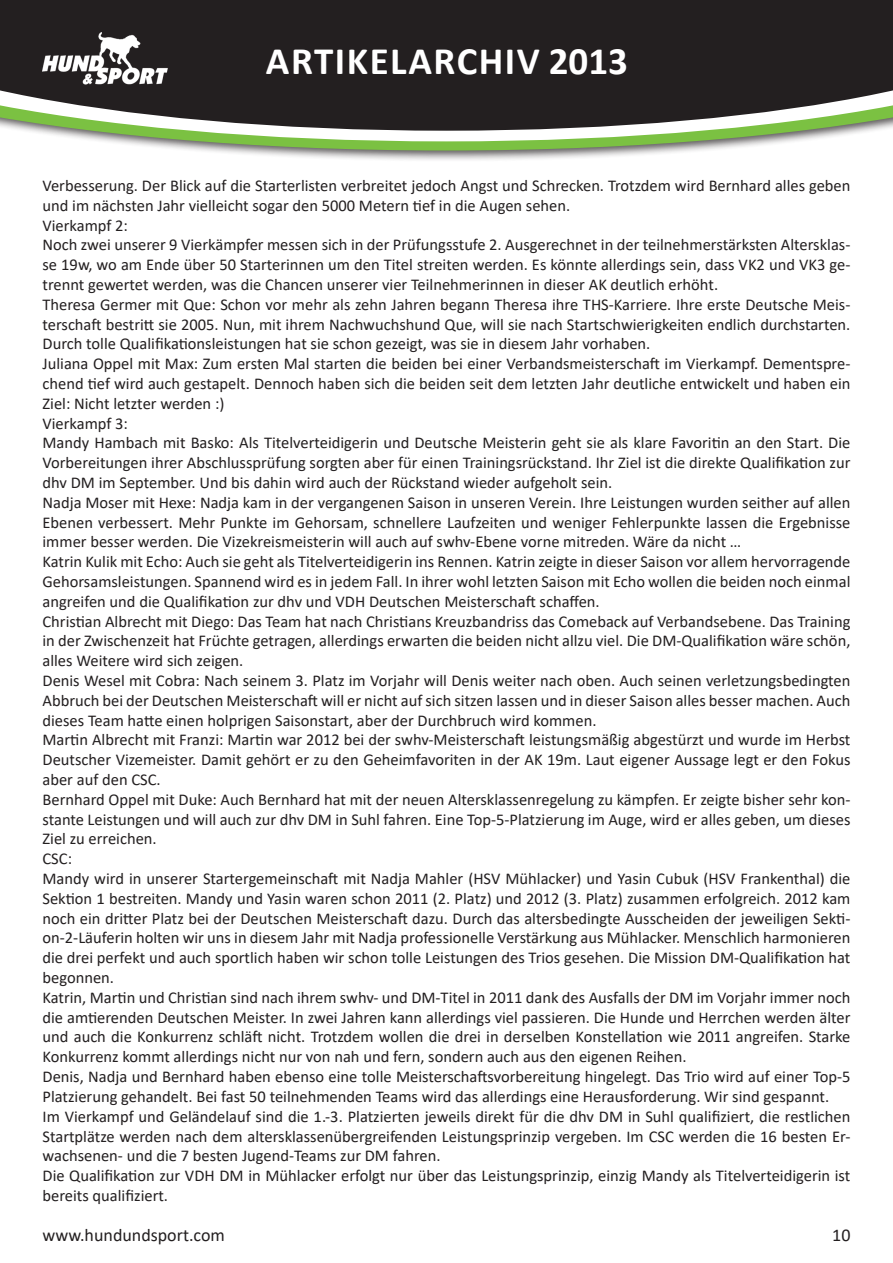
<style>
.page{position:relative;width:893px;height:1263px;background:#fff}
.page>*{position:absolute;margin:0;border:0;box-sizing:border-box;transform-origin:0 0}
.t1{font:700 39px "Calibri";letter-spacing:.04em;color:#fff}
.t2{font:18px "Calibri";color:#231f20}
.t3{font:16.5px/19.8px "Calibri";color:#231f20}
</style>
<div class="page">
<div style="left:0;top:0;width:893px;height:162px;background:#231f20;opacity:.75"></div>
<svg style="left:0;top:141px;width:893px;height:10px"></svg>
<svg style="left:0;top:131px;width:893px;height:10px"></svg>
<svg style="left:0;top:0;width:893px;height:131px;fill:#231f20"></svg>
<img style="left:43px;top:32px;width:131px;height:55px">
<h1 class="t1" style="left:266px;top:34px;width:363px">ARTIKELARCHIV 2013</h1>
<p class="t3" style="left:43px;top:175px;width:809px">Verbesserung. Der Blick auf die Starterlisten verbreitet jedoch Angst und Schrecken. Trotzdem wird Bernhard alles geben und im nächsten Jahr vielleicht sogar den 5000 Metern tief in die Augen sehen.<br>Vierkampf 2:<br>Noch zwei unserer 9 Vierkämpfer messen sich in der Prüfungsstufe 2. Ausgerechnet in der teilnehmerstärksten Altersklas&shy;se 19w, wo am Ende über 50 Starterinnen um den Titel streiten werden. Es könnte allerdings sein, dass VK2 und VK3 ge&shy;trennt gewertet werden, was die Chancen unserer vier Teilnehmerinnen in dieser AK deutlich erhöht.<br>Theresa Germer mit Que: Schon vor mehr als zehn Jahren begann Theresa ihre THS-Karriere. Ihre erste Deutsche Meis&shy;terschaft bestritt sie 2005. Nun, mit ihrem Nachwuchshund Que, will sie nach Startschwierigkeiten endlich durchstarten.<br>Durch tolle Qualifikationsleistungen hat sie schon gezeigt, was sie in diesem Jahr vorhaben.<br>Juliana Oppel mit Max: Zum ersten Mal starten die beiden bei einer Verbandsmeisterschaft im Vierkampf. Dementspre&shy;chend tief wird auch gestapelt. Dennoch haben sich die beiden seit dem letzten Jahr deutliche entwickelt und haben ein Ziel: Nicht letzter werden :)<br>Vierkampf 3:<br>Mandy Hambach mit Basko: Als Titelverteidigerin und Deutsche Meisterin geht sie als klare Favoritin an den Start. Die Vorbereitungen ihrer Abschlussprüfung sorgten aber für einen Trainingsrückstand. Ihr Ziel ist die direkte Qualifikation zur dhv DM im September. Und bis dahin wird auch der Rückstand wieder aufgeholt sein.<br>Nadja Moser mit Hexe: Nadja kam in der vergangenen Saison in unseren Verein. Ihre Leistungen wurden seither auf allen Ebenen verbessert. Mehr Punkte im Gehorsam, schnellere Laufzeiten und weniger Fehlerpunkte lassen die Ergebnisse immer besser werden. Die Vizekreismeisterin will auch auf swhv-Ebene vorne mitreden. Wäre da nicht …<br>Katrin Kulik mit Echo: Auch sie geht als Titelverteidigerin ins Rennen. Katrin zeigte in dieser Saison vor allem hervorragende Gehorsamsleistungen. Spannend wird es in jedem Fall. In ihrer wohl letzten Saison mit Echo wollen die beiden noch einmal angreifen und die Qualifikation zur dhv und VDH Deutschen Meisterschaft schaffen.<br>Christian Albrecht mit Diego: Das Team hat nach Christians Kreuzbandriss das Comeback auf Verbandsebene. Das Training in der Zwischenzeit hat Früchte getragen, allerdings erwarten die beiden nicht allzu viel. Die DM-Qualifikation wäre schön, alles Weitere wird sich zeigen.<br>Denis Wesel mit Cobra: Nach seinem 3. Platz im Vorjahr will Denis weiter nach oben. Auch seinen verletzungsbedingten Abbruch bei der Deutschen Meisterschaft will er nicht auf sich sitzen lassen und in dieser Saison alles besser machen. Auch dieses Team hatte einen holprigen Saisonstart, aber der Durchbruch wird kommen.<br>Martin Albrecht mit Franzi: Martin war 2012 bei der swhv-Meisterschaft leistungsmäßig abgestürzt und wurde im Herbst Deutscher Vizemeister. Damit gehört er zu den Geheimfavoriten in der AK 19m. Laut eigener Aussage legt er den Fokus aber auf den CSC.<br>Bernhard Oppel mit Duke: Auch Bernhard hat mit der neuen Altersklassenregelung zu kämpfen. Er zeigte bisher sehr kon&shy;stante Leistungen und will auch zur dhv DM in Suhl fahren. Eine Top-5-Platzierung im Auge, wird er alles geben, um dieses Ziel zu erreichen.<br>CSC:<br>Mandy wird in unserer Startergemeinschaft mit Nadja Mahler (HSV Mühlacker) und Yasin Cubuk (HSV Frankenthal) die Sektion 1 bestreiten. Mandy und Yasin waren schon 2011 (2. Platz) und 2012 (3. Platz) zusammen erfolgreich. 2012 kam noch ein dritter Platz bei der Deutschen Meisterschaft dazu. Durch das altersbedingte Ausscheiden der jeweiligen Sekti&shy;on-2-Läuferin holten wir uns in diesem Jahr mit Nadja professionelle Verstärkung aus Mühlacker. Menschlich harmonieren die drei perfekt und auch sportlich haben wir schon tolle Leistungen des Trios gesehen. Die Mission DM-Qualifikation hat begonnen.<br>Katrin, Martin und Christian sind nach ihrem swhv- und DM-Titel in 2011 dank des Ausfalls der DM im Vorjahr immer noch die amtierenden Deutschen Meister. In zwei Jahren kann allerdings viel passieren. Die Hunde und Herrchen werden älter und auch die Konkurrenz schläft nicht. Trotzdem wollen die drei in derselben Konstellation wie 2011 angreifen. Starke Konkurrenz kommt allerdings nicht nur von nah und fern, sondern auch aus den eigenen Reihen.<br>Denis, Nadja und Bernhard haben ebenso eine tolle Meisterschaftsvorbereitung hingelegt. Das Trio wird auf einer Top-5<br>Platzierung gehandelt. Bei fast 50 teilnehmenden Teams wird das allerdings eine Herausforderung. Wir sind gespannt.<br>Im Vierkampf und Geländelauf sind die 1.-3. Platzierten jeweils direkt für die dhv DM in Suhl qualifiziert, die restlichen Startplätze werden nach dem altersklassenübergreifenden Leistungsprinzip vergeben. Im CSC werden die 16 besten Er&shy;wachsenen- und die 7 besten Jugend-Teams zur DM fahren.<br>Die Qualifikation zur VDH DM in Mühlacker erfolgt nur über das Leistungsprinzip, einzig Mandy als Titelverteidigerin ist bereits qualifiziert.</p>
<p class="t2" style="left:43px;top:1223px;width:184px">www.hundundsport.com</p>
<p class="t2" style="left:832px;top:1223px;width:20px">10</p>
</div>
